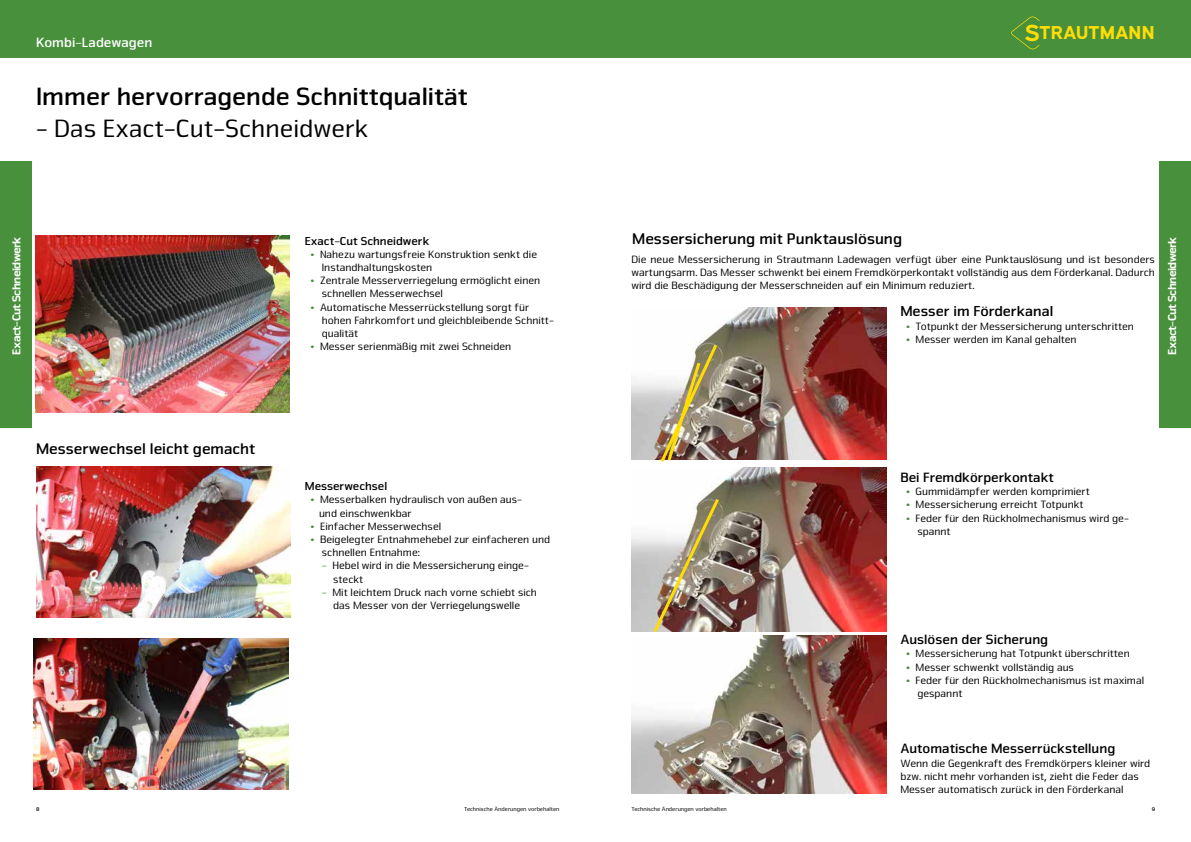
<style>
.page{position:relative;width:1191px;height:842px;background:#fff}
.page>*{position:absolute;margin:0;border:0;box-sizing:border-box;transform-origin:0 0}
.t1{font:700 26px "Nuri Pro";color:#000}
.t2{font:26px "Nuri Pro";color:#000}
.t3{font:700 18.7px "Expressway Rg";color:#ffdd06}
.t4{font:700 16px "Nuri Pro";color:#000}
.t5{font:700 15px "Nuri Pro";color:#000}
.t6{font:700 14px "Nuri Pro";color:#000}
.t7{font:700 14px "Nuri Pro";color:#fff}
.t8{font:900 12px "Nuri Pro";letter-spacing:-.05em;color:#fff}
.t9{font:700 12px "Nuri Pro";color:#000}
.t10{font:11px/13.2px "Nuri Pro";color:#000}
.t11{font:6px "Nuri Pro";color:#000}
.t12{font:700 6px "Nuri Pro";color:#000}
.s1{font-size:23.4px}
.s2{font-weight:700;color:#48903c}
</style>
<div class="page">
<div style="left:0;top:0;width:1191px;height:57px;background:#48903c"></div>
<svg style="left:1011px;top:16px;width:28px;height:33px"></svg>
<img style="left:35px;top:235px;width:255px;height:177px">
<img style="left:36px;top:466px;width:255px;height:151px">
<img style="left:34px;top:638px;width:254px;height:152px">
<div style="left:0;top:162px;width:31px;height:266px;background:#48903c"></div>
<img style="left:631px;top:308px;width:255px;height:151px">
<img style="left:631px;top:635px;width:255px;height:158px">
<img style="left:631px;top:468px;width:255px;height:163px">
<img style="left:658px;top:341px;width:62px;height:121px">
<img style="left:651px;top:496px;width:70px;height:140px">
<div style="left:1159px;top:162px;width:32px;height:266px;background:#48903c"></div>
<p class="t7" style="left:36px;top:34px;width:118px">Kombi-Ladewagen</p>
<h1 class="t1" style="left:36px;top:81px;width:433px">Immer hervorragende Schnittqualität</h1>
<h1 class="t2" style="left:36px;top:113px;width:334px">- Das Exact-Cut-Schneidwerk</h1>
<h2 class="t3" style="left:1024px;top:18px;width:132px"><span class="s1">S</span>TRAUTMANN</h2>
<p class="t8" style="left:9px;top:355px;width:120px;rotate:-90deg">Exact-Cut Schneidwerk</p>
<h3 class="t4" style="left:632px;top:229px;width:271px">Messersicherung mit Punktauslösung</h3>
<p class="t9" style="left:305px;top:234px;width:126px">Exact-Cut Schneidwerk</p>
<p class="t10" style="left:322px;top:248px;width:217px;text-indent:-11px"><span class="s2">•</span> Nahezu wartungsfreie Konstruktion senkt die<br>Instandhaltungskosten</p>
<p class="t10" style="left:322px;top:274px;width:220px;text-indent:-11px"><span class="s2">•</span> Zentrale Messerverriegelung ermöglicht einen schnellen Messerwechsel</p>
<p class="t10" style="left:322px;top:301px;width:234px;text-indent:-11px"><span class="s2">•</span> Automatische Messerrückstellung sorgt für hohen Fahrkomfort und gleichbleibende Schnitt&shy;qualität</p>
<p class="t10" style="left:310px;top:340px;width:202px"><span class="s2">•</span> Messer serienmäßig mit zwei Schneiden</p>
<p class="t10" style="left:631px;top:253px;width:525px;text-align:justify">Die neue Messersicherung in Strautmann Ladewagen verfügt über eine Punktauslösung und ist besonders wartungsarm. Das Messer schwenkt bei einem Fremdkörperkontakt vollständig aus dem Förderkanal. Dadurch wird die Beschädigung der Messerschneiden auf ein Minimum reduziert.</p>
<h3 class="t5" style="left:900px;top:303px;width:154px">Messer im Förderkanal</h3>
<p class="t10" style="left:906px;top:320px;width:229px"><span class="s2">•</span> Totpunkt der Messersicherung unterschritten</p>
<p class="t10" style="left:906px;top:333px;width:172px"><span class="s2">•</span> Messer werden im Kanal gehalten</p>
<p class="t8" style="left:1165px;top:355px;width:120px;rotate:-90deg">Exact-Cut Schneidwerk</p>
<h3 class="t4" style="left:36px;top:439px;width:221px">Messerwechsel leicht gemacht</h3>
<p class="t9" style="left:305px;top:479px;width:84px">Messerwechsel</p>
<p class="t10" style="left:319px;top:493px;width:205px;text-indent:-9px"><span class="s2">•</span> Messerbalken hydraulisch von außen aus&shy;und einschwenkbar</p>
<p class="t10" style="left:310px;top:520px;width:132px"><span class="s2">•</span> Einfacher Messerwechsel</p>
<p class="t10" style="left:322px;top:533px;width:230px;text-indent:-11px"><span class="s2">•</span> Beigelegter Entnahmehebel zur einfacheren und schnellen Entnahme:</p>
<p class="t10" style="left:333px;top:559px;width:197px;text-indent:-11px"><span class="s2">-</span> Hebel wird in die Messersicherung einge&shy;steckt</p>
<p class="t10" style="left:322px;top:586px;width:217px;text-align:center"><span class="s2">-</span> Mit leichtem Druck nach vorne schiebt sich das Messer von der Verriegelungswelle</p>
<p class="t6" style="left:900px;top:469px;width:155px">Bei Fremdkörperkontakt</p>
<p class="t10" style="left:906px;top:485px;width:185px"><span class="s2">•</span> Gummidämpfer werden komprimiert</p>
<p class="t10" style="left:906px;top:498px;width:179px"><span class="s2">•</span> Messersicherung erreicht Totpunkt</p>
<p class="t10" style="left:917px;top:512px;width:213px;text-indent:-11px"><span class="s2">•</span> Feder für den Rückholmechanismus wird ge&shy;spannt</p>
<p class="t6" style="left:900px;top:631px;width:149px">Auslösen der Sicherung</p>
<p class="t10" style="left:906px;top:647px;width:225px"><span class="s2">•</span> Messersicherung hat Totpunkt überschritten</p>
<p class="t10" style="left:906px;top:660px;width:169px"><span class="s2">•</span> Messer schwenkt vollständig aus</p>
<p class="t10" style="left:917px;top:674px;width:228px;text-indent:-11px"><span class="s2">•</span> Feder für den Rückholmechanismus ist maximal gespannt</p>
<p class="t6" style="left:900px;top:740px;width:216px">Automatische Messerrückstellung</p>
<p class="t10" style="left:900px;top:756px;width:251px">Wenn die Gegenkraft des Fremdkörpers kleiner wird bzw. nicht mehr vorhanden ist, zieht die Feder das<br>Messer automatisch zurück in den Förderkanal</p>
<p class="t12" style="left:36px;top:805px;width:5px">8</p>
<p class="t11" style="left:464px;top:805px;width:97px">Technische Änderungen vorbehalten</p>
<p class="t11" style="left:631px;top:805px;width:97px">Technische Änderungen vorbehalten</p>
<p class="t12" style="left:1151px;top:805px;width:5px">9</p>
</div>
